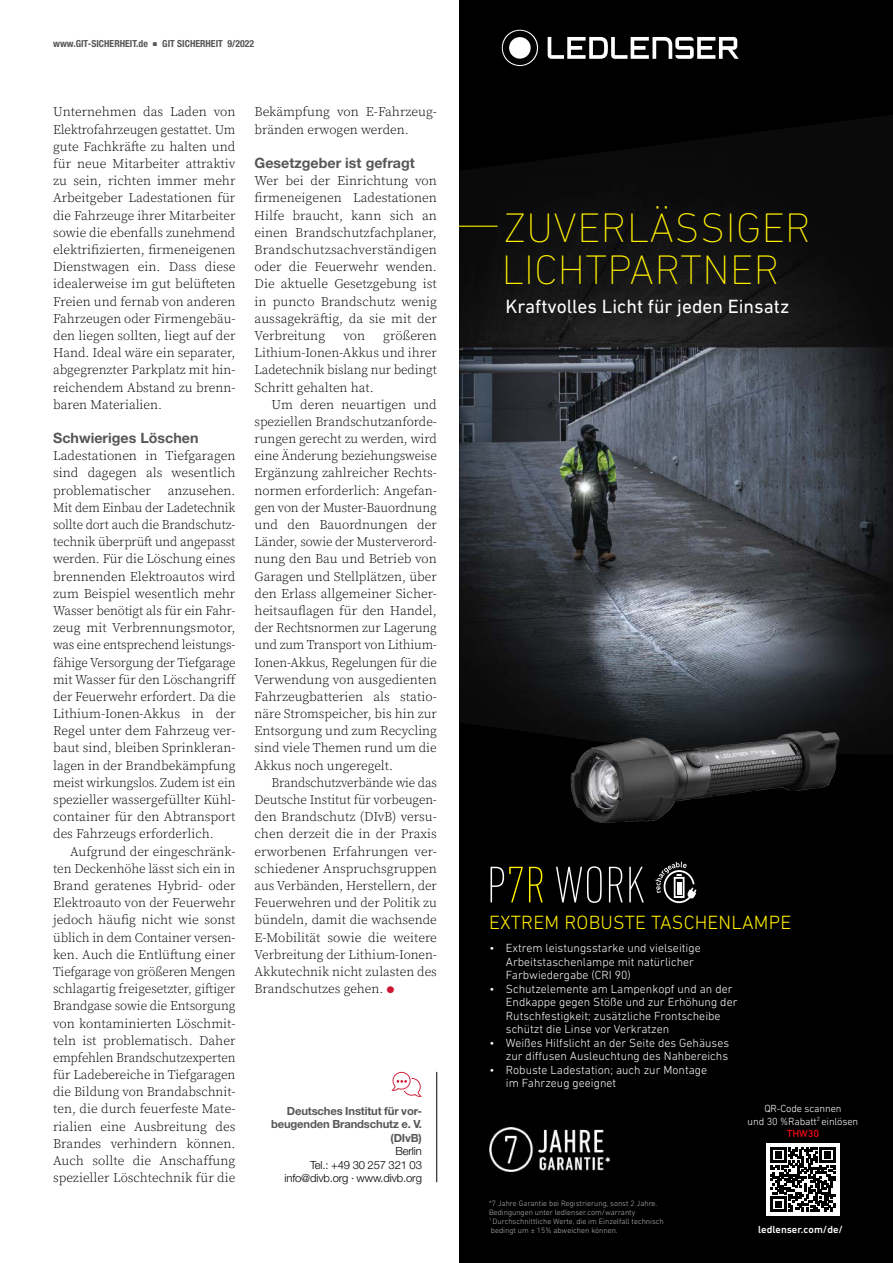
<style>
.page{position:relative;width:893px;height:1263px;background:#fff}
.page>*{position:absolute;margin:0;border:0;box-sizing:border-box;transform-origin:0 0}
.t1{font:200 condensed 52.5px "DIN Next LT Pro";color:#fff}
.t2{font:200 42px/42px "DIN Next LT Pro";letter-spacing:.01em;color:#fe0}
.t3{font:19.5px "DIN Next LT Pro";color:#fff}
.t4{font:300 19.5px "DIN Next LT Pro";letter-spacing:.01em;color:#fe0}
.t5{font:700 14.25px "Helvetica Neue LT Std";color:#575756}
.t6{font:300 13.2px/17.2px "Source Serif Pro";color:#000;text-align:justify}
.t7{font:300 12px/13.5px "DIN Next LT Pro";color:#fff}
.t8{font:700 11.25px/13.5px "Helvetica Neue LT Std";letter-spacing:-.015em;color:#575756;text-align:right}
.t9{font:300 11.25px/13.5px "Helvetica Neue LT Std";letter-spacing:-.015em;color:#000;text-align:right}
.t10{font:300 10.5px/12.6px "DIN Next LT Pro";letter-spacing:-.01em;color:#fff;text-align:center}
.t11{font:500 10.5px "DIN Next LT Pro";color:#fff}
.t12{font:700 condensed 9.75px "Helvetica Neue LT Std";color:#575756}
.t13{font:300 7.95px/9.1px "DIN Next LT Pro";color:#b3b2b2}
.s1{color:#ce1531}
.s2{color:#fe0}
.s3{font-weight:500;color:#e30613}
</style>
<div class="page">
<hr style="left:436px;top:1072px;width:1px;height:110px;background:#000">
<svg style="left:391px;top:1072px;width:31px;height:25px"></svg>
<div style="left:459px;top:0;width:434px;height:1263px;background:#000"></div>
<img style="left:459px;top:152px;width:434px;height:592px">
<svg style="left:502px;top:30px;width:36px;height:36px"></svg>
<div style="left:509px;top:37px;width:22px;height:22px;background:#fff;border-radius:50%"></div>
<svg style="left:548px;top:37px;width:191px;height:22px"></svg>
<svg style="left:655px;top:862px;width:41px;height:41px"></svg>
<img style="left:489px;top:1128px;width:120px;height:43px">
<img style="left:557px;top:695px;width:298px;height:128px">
<div style="left:766px;top:1143px;width:74px;height:73px;background:#fff"></div>
<svg style="left:770px;top:1147px;width:65px;height:65px"></svg>
<hr style="left:459px;top:226px;width:39px;height:1px;background:#fe0">
<p class="t12" style="left:53px;top:38px;width:203px">www.GIT-SICHERHEIT.de ▪ GIT SICHERHEIT 9/2022</p>
<p class="t6" style="left:53px;top:104px;width:184px">Unternehmen das Laden von Elektrofahrzeugen gestattet. Um gute Fachkräfte zu halten und für neue Mitarbeiter attraktiv zu sein, richten immer mehr Arbeitgeber Ladestationen für die Fahrzeuge ihrer Mitarbeiter sowie die ebenfalls zunehmend elektrifizierten, firmeneigenen Dienstwagen ein. Dass diese idealerweise im gut belüfteten Freien und fernab von anderen Fahrzeugen oder Firmengebäu&shy;den liegen sollten, liegt auf der Hand. Ideal wäre ein separater, abgegrenzter Parkplatz mit hin&shy;reichendem Abstand zu brenn&shy;baren Materialien.</p>
<p class="t5" style="left:53px;top:429px;width:147px">Schwieriges Löschen</p>
<p class="t6" style="left:53px;top:448px;width:184px">Ladestationen in Tiefgaragen sind dagegen als wesentlich problematischer</p>
<p class="t6" style="left:53px;top:482px;width:184px;text-indent:115px">anzusehen.<br>Mit dem Einbau der Ladetechnik sollte dort auch die Brandschutz&shy;technik überprüft und angepasst werden. Für die Löschung eines brennenden Elektroautos wird zum Beispiel wesentlich mehr Wasser benötigt als für ein Fahr&shy;zeug mit Verbrennungsmotor, was eine entsprechend leistungs&shy;fähige Versorgung der Tiefgarage mit Wasser für den Löschangriff der Feuerwehr erfordert. Da die Lithium-Ionen-Akkus in der Regel unter dem Fahrzeug ver&shy;baut sind, bleiben Sprinkleran&shy;lagen in der Brandbekämpfung meist wirkungslos. Zudem ist ein spezieller wassergefüllter Kühl&shy;container für den Abtransport des Fahrzeugs erforderlich.</p>
<p class="t6" style="left:53px;top:843px;width:184px;text-indent:17px">Aufgrund der eingeschränk&shy;ten Deckenhöhe lässt sich ein in Brand geratenes Hybrid- oder Elektroauto von der Feuerwehr jedoch häufig nicht wie sonst üblich in dem Container versen&shy;ken. Auch die Entlüftung einer Tiefgarage von größeren Mengen schlagartig freigesetzter, giftiger Brandgase sowie die Entsorgung von kontaminierten Löschmit&shy;teln ist problematisch. Daher empfehlen Brandschutzexperten für Ladebereiche in Tiefgaragen die Bildung von Brandabschnit&shy;ten, die durch feuerfeste Mate&shy;rialien eine Ausbreitung des Brandes verhindern können.<br>Auch sollte die Anschaffung spezieller Löschtechnik für die</p>
<p class="t6" style="left:255px;top:104px;width:184px">Bekämpfung von E-Fahrzeug&shy;bränden erwogen werden.</p>
<p class="t5" style="left:255px;top:154px;width:162px">Gesetzgeber ist gefragt</p>
<p class="t6" style="left:255px;top:173px;width:184px">Wer bei der Einrichtung von firmeneigenen Ladestationen Hilfe braucht, kann sich an einen Brandschutzfachplaner, Brandschutzsachverständigen oder die Feuerwehr wenden.<br>Die aktuelle Gesetzgebung ist in puncto Brandschutz wenig aussagekräftig, da sie mit der Verbreitung</p>
<p class="t6" style="left:255px;top:327px;width:184px;text-indent:129px">größeren Lithium-Ionen-Akkus und ihrer Ladetechnik bislang nur bedingt Schritt gehalten hat.</p>
<p class="t6" style="left:255px;top:396px;width:184px;text-indent:17px">Um deren neuartigen und speziellen Brandschutzanforde&shy;rungen gerecht zu werden, wird eine Änderung beziehungsweise Ergänzung zahlreicher Rechts&shy;normen erforderlich: Angefan&shy;gen von der Muster-Bauordnung und den Bauordnungen der Länder, sowie der Musterverord&shy;nung den Bau und Betrieb von Garagen und Stellplätzen, über den Erlass allgemeiner Sicher&shy;heitsauflagen für den Handel, der Rechtsnormen zur Lagerung und zum Transport von Lithium-Ionen-Akkus, Regelungen für die Verwendung von ausgedienten Fahrzeugbatterien als statio&shy;näre Stromspeicher, bis hin zur Entsorgung und zum Recycling sind viele Themen rund um die Akkus noch ungeregelt.</p>
<p class="t6" style="left:255px;top:774px;width:184px;text-indent:17px">Brandschutzverbände wie das Deutsche Institut für vorbeugen&shy;den Brandschutz (DIvB) versu&shy;chen derzeit die in der Praxis erworbenen Erfahrungen ver&shy;schiedener Anspruchsgruppen aus Verbänden, Herstellern, der Feuerwehren und der Politik zu bündeln, damit die wachsende E-Mobilität sowie die weitere Verbreitung der Lithium-Ionen-Akkutechnik nicht zulasten des Brandschutzes gehen. <span class="s1">•</span></p>
<p class="t6" style="left:343px;top:327px;width:23px">von</p>
<p class="t8" style="left:271px;top:1104px;width:152px">Deutsches Institut für vor&shy;beugenden Brandschutz e. V. (DIvB)</p>
<p class="t9" style="left:285px;top:1144px;width:139px">Berlin<br>Tel.: +49 30 257 321 03 info@divb.org · www.divb.org</p>
<h2 class="t2" style="left:502px;top:206px;width:311px">ZUVERLÄSSIGER<br>LICHTPARTNER</h2>
<h3 class="t3" style="left:506px;top:295px;width:285px">Kraftvolles Licht für jeden Einsatz</h3>
<h1 class="t1" style="left:487px;top:855px;width:160px">P<span class="s2">7R</span> WORK</h1>
<h3 class="t4" style="left:489px;top:911px;width:304px">EXTREM ROBUSTE TASCHENLAMPE</h3>
<p class="t7" style="left:506px;top:941px;width:196px;text-indent:-17px">• Extrem leistungsstarke und vielseitige<br>Arbeitstaschenlampe mit natürlicher<br>Farbwiedergabe (CRI 90)</p>
<p class="t7" style="left:506px;top:981px;width:233px;text-indent:-17px">• Schutzelemente am Lampenkopf und an der Endkappe gegen Stöße und zur Erhöhung der Rutschfestigkeit; zusätzliche Frontscheibe schützt die Linse vor Verkratzen</p>
<p class="t7" style="left:489px;top:1035px;width:241px;text-align:right">• Weißes Hilfslicht an der Seite des Gehäuses zur diffusen Ausleuchtung des Nahbereichs</p>
<p class="t7" style="left:506px;top:1062px;width:203px;text-indent:-17px">• Robuste Ladestation; auch zur Montage im Fahrzeug geeignet</p>
<p class="t13" style="left:489px;top:1198px;width:176px">*7 Jahre Garantie bei Registrierung, sonst 2 Jahre.<br>Bedingungen unter ledlenser.com/warranty<br><sup>1</sup> Durchschnittliche Werte, die im Einzelfall technisch bedingt um ± 15% abweichen können.</p>
<p class="t10" style="left:748px;top:1102px;width:112px">QR-Code scannen<br>und 30 %Rabatt<sup>2</sup> einlösen<br><span class="s3">THW30</span></p>
<p class="t11" style="left:758px;top:1223px;width:86px">ledlenser.com/de/</p>
</div>
